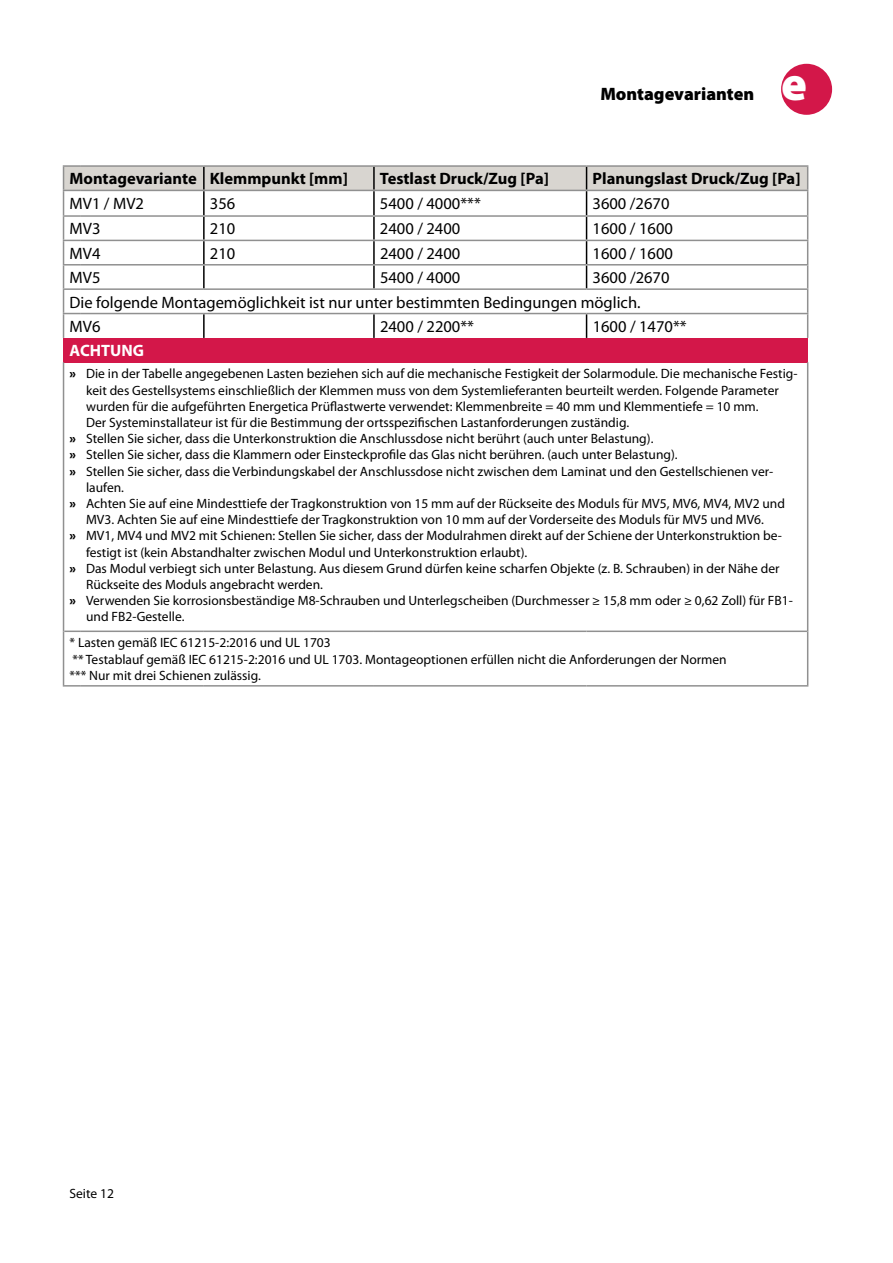
<style>
.page{position:relative;width:893px;height:1263px;background:#fff}
.page>*{position:absolute;margin:0;border:0;box-sizing:border-box;transform-origin:0 0}
.t1{font:900 48px "Myriad Pro";color:#fff}
.t2{font:900 18px "Myriad Pro";color:#000}
.t3{font:16.5px/24.3px "Myriad Pro";color:#000}
.t4{font:700 16.5px "Myriad Pro";color:#000}
.t5{font:700 16.5px "Myriad Pro";color:#fff}
.t6{font:13.5px/16.2px "Myriad Pro";color:#000}
.t7{font:900 13.5px/16.2px "Myriad Pro";color:#000;text-align:justify}
</style>
<div class="page">
<div style="left:781px;top:64px;width:51px;height:51px;background:#d31749;border-radius:50%"></div>
<div style="left:64px;top:338px;width:744px;height:24px;background:#d31749"></div>
<svg style="left:63px;top:165px;width:745px;height:173px"></svg>
<hr style="left:63px;top:362px;width:1px;height:269px;background:#909090">
<hr style="left:63px;top:631px;width:1px;height:54px;background:#909090">
<svg style="left:63px;top:685px;width:17px;height:2px"></svg>
<hr style="left:80px;top:685px;width:124px;height:2px;background:#909090">
<hr style="left:204px;top:685px;width:170px;height:2px;background:#909090">
<hr style="left:374px;top:685px;width:213px;height:2px;background:#909090">
<hr style="left:587px;top:685px;width:221px;height:2px;background:#909090">
<svg style="left:64px;top:630px;width:16px;height:2px"></svg>
<hr style="left:80px;top:630px;width:124px;height:2px;background:#909090">
<hr style="left:204px;top:630px;width:170px;height:2px;background:#909090">
<hr style="left:374px;top:630px;width:213px;height:2px;background:#909090">
<hr style="left:587px;top:630px;width:220px;height:2px;background:#909090">
<hr style="left:807px;top:362px;width:1px;height:269px;background:#909090">
<hr style="left:807px;top:631px;width:1px;height:54px;background:#909090">
<h2 class="t2" style="left:600px;top:84px;width:155px">Montagevarianten</h2>
<h1 class="t1" style="left:781px;top:57px;width:27px">e</h1>
<p class="t4" style="left:70px;top:168px;width:280px">Montagevariante Klemmpunkt [mm]</p>
<p class="t4" style="left:380px;top:168px;width:170px">Testlast Druck/Zug [Pa]</p>
<p class="t4" style="left:593px;top:168px;width:209px">Planungslast Druck/Zug [Pa]</p>
<p class="t3" style="left:70px;top:191px;width:76px">MV1 / MV2</p>
<p class="t3" style="left:210px;top:191px;width:27px">356</p>
<p class="t3" style="left:380px;top:191px;width:102px">5400 / 4000***</p>
<p class="t3" style="left:593px;top:191px;width:78px">3600 /2670</p>
<p class="t3" style="left:70px;top:217px;width:32px">MV3</p>
<p class="t3" style="left:210px;top:217px;width:27px">210</p>
<p class="t3" style="left:380px;top:217px;width:82px">2400 / 2400</p>
<p class="t3" style="left:593px;top:217px;width:82px">1600 / 1600</p>
<p class="t3" style="left:70px;top:241px;width:32px">MV4</p>
<p class="t3" style="left:210px;top:241px;width:27px">210</p>
<p class="t3" style="left:380px;top:241px;width:82px">2400 / 2400</p>
<p class="t3" style="left:593px;top:241px;width:82px">1600 / 1600</p>
<p class="t3" style="left:70px;top:266px;width:32px">MV5</p>
<p class="t3" style="left:380px;top:266px;width:82px">5400 / 4000</p>
<p class="t3" style="left:70px;top:266px;width:601px;text-indent:523px">3600 /2670<br>Die folgende Montagemöglichkeit ist nur unter bestimmten Bedingungen möglich.<br>MV6</p>
<p class="t3" style="left:380px;top:314px;width:96px">2400 / 2200**</p>
<p class="t3" style="left:593px;top:314px;width:96px">1600 / 1470**</p>
<p class="t5" style="left:70px;top:340px;width:76px">ACHTUNG</p>
<p class="t7" style="left:70px;top:366px;width:8px">»</p>
<p class="t6" style="left:86px;top:366px;width:713px">Die in der Tabelle angegebenen Lasten beziehen sich auf die mechanische Festigkeit der Solarmodule. Die mechanische Festig&shy;keit des Gestellsystems einschließlich der Klemmen muss von dem Systemlieferanten beurteilt werden. Folgende Parameter wurden für die aufgeführten Energetica Prüflastwerte verwendet: Klemmenbreite = 40 mm und Klemmentiefe = 10 mm.<br>Der Systeminstallateur ist für die Bestimmung der ortsspezifischen Lastanforderungen zuständig.<br>Stellen Sie sicher, dass die Unterkonstruktion die Anschlussdose nicht berührt (auch unter Belastung).<br>Stellen Sie sicher, dass die Klammern oder Einsteckprofile das Glas nicht berühren. (auch unter Belastung).<br>Stellen Sie sicher, dass die Verbindungskabel der Anschlussdose nicht zwischen dem Laminat und den Gestellschienen ver&shy;laufen.<br>Achten Sie auf eine Mindesttiefe der Tragkonstruktion von 15 mm auf der Rückseite des Moduls für MV5, MV6, MV4, MV2 und MV3. Achten Sie auf eine Mindesttiefe der Tragkonstruktion von 10 mm auf der Vorderseite des Moduls für MV5 und MV6.<br>MV1, MV4 und MV2 mit Schienen: Stellen Sie sicher, dass der Modulrahmen direkt auf der Schiene der Unterkonstruktion be&shy;festigt ist (kein Abstandhalter zwischen Modul und Unterkonstruktion erlaubt).<br>Das Modul verbiegt sich unter Belastung. Aus diesem Grund dürfen keine scharfen Objekte (z. B. Schrauben) in der Nähe der Rückseite des Moduls angebracht werden.<br>Verwenden Sie korrosionsbeständige M8-Schrauben und Unterlegscheiben (Durchmesser ≥ 15,8 mm oder ≥ 0,62 Zoll) für FB1- und FB2-Gestelle.</p>
<p class="t6" style="left:70px;top:635px;width:659px">* Lasten gemäß IEC 61215-2:2016 und UL 1703<br>** Testablauf gemäß IEC 61215-2:2016 und UL 1703. Montageoptionen erfüllen nicht die Anforderungen der Normen *** Nur mit drei Schienen zulässig.</p>
<p class="t7" style="left:70px;top:431px;width:8px">» » »</p>
<p class="t7" style="left:70px;top:495px;width:8px">»</p>
<p class="t7" style="left:70px;top:528px;width:8px">»</p>
<p class="t7" style="left:70px;top:560px;width:8px">»</p>
<p class="t7" style="left:70px;top:593px;width:8px">»</p>
<p class="t6" style="left:69px;top:1186px;width:46px">Seite 12</p>
</div>
